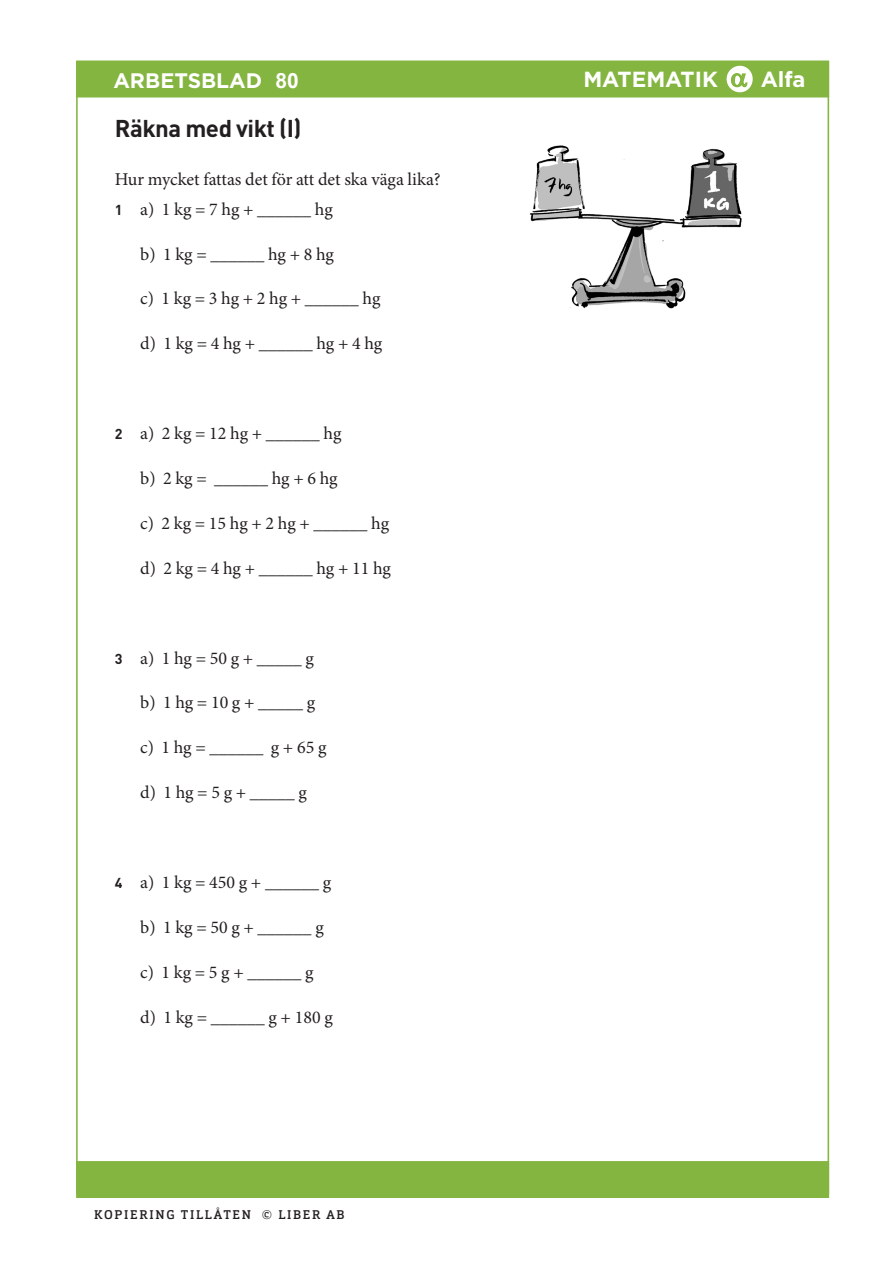
<style>
.page{position:relative;width:893px;height:1263px;background:#fff}
.page>*{position:absolute;margin:0;border:0;box-sizing:border-box;transform-origin:0 0}
.R_OH{font:700 24px "DIN Pro";letter-spacing:-.02em;color:#231f20}
.t1{font:700 21.9px "Gotham";color:#fff}
.Antal_ratt{font:700 21px "Gotham";color:#fff}
.Uppgift_luft_över{font:18px "Minion Pro";letter-spacing:-.01em;color:#231f20}
.Brödtext{font:18px "Minion Pro";color:#231f20}
.t2{font:500 12.45px "Orgon Slab";letter-spacing:.14em;color:#231f20}
.Pagina_V{font:700 9px "DIN Pro";letter-spacing:.11em;color:#231f20}
.s1{font-family:"Arial"}
.s2{font-family:"DIN Pro";font-weight:700;font-size:14.25px}
</style>
<div class="page">
<div style="left:77px;top:61px;width:751px;height:36px;background:#84b540"></div>
<div style="left:77px;top:1162px;width:751px;height:35px;background:#84b540"></div>
<div style="left:76px;top:1161px;width:753px;height:37px;border:2px solid #84b540"></div>
<div style="left:727px;top:66px;width:26px;height:26px;background:#fff;border-radius:50%"></div>
<img style="left:529px;top:145px;width:213px;height:164px">
<svg style="left:731px;top:73px;width:17px;height:15px"></svg>
<p class="Antal_ratt" style="left:113px;top:67px;width:187px">ARBETSBLAD <span class="s1">80</span></p>
<p class="R_OH" style="left:115px;top:112px;width:188px">Räkna med vikt (I)</p>
<p class="Brödtext" style="left:115px;top:167px;width:327px">Hur mycket fattas det för att det ska väga lika?</p>
<p class="Uppgift_luft_över" style="left:115px;top:197px;width:219px"><span class="s2">1</span> a) 1 kg = 7 hg + ______ hg</p>
<p class="Uppgift_luft_över" style="left:140px;top:242px;width:195px">b) 1 kg = ______ hg + 8 hg</p>
<p class="Uppgift_luft_över" style="left:140px;top:287px;width:242px">c) 1 kg = 3 hg + 2 hg + ______ hg</p>
<p class="Uppgift_luft_över" style="left:140px;top:331px;width:244px">d) 1 kg = 4 hg + ______ hg + 4 hg</p>
<p class="Uppgift_luft_över" style="left:115px;top:421px;width:228px"><span class="s2">2</span> a) 2 kg = 12 hg + ______ hg</p>
<p class="Uppgift_luft_över" style="left:140px;top:466px;width:199px">b) 2 kg = ______ hg + 6 hg</p>
<p class="Uppgift_luft_över" style="left:140px;top:511px;width:250px">c) 2 kg = 15 hg + 2 hg + ______ hg</p>
<p class="Uppgift_luft_över" style="left:140px;top:556px;width:252px">d) 2 kg = 4 hg + ______ hg + 11 hg</p>
<p class="Uppgift_luft_över" style="left:115px;top:646px;width:201px"><span class="s2">3</span> a) 1 hg = 50 g + _____ g</p>
<p class="Uppgift_luft_över" style="left:140px;top:691px;width:176px">b) 1 hg = 10 g + _____ g</p>
<p class="Uppgift_luft_över" style="left:140px;top:735px;width:188px">c) 1 hg = ______ g + 65 g</p>
<p class="Uppgift_luft_över" style="left:140px;top:780px;width:168px">d) 1 hg = 5 g + _____ g</p>
<p class="Uppgift_luft_över" style="left:115px;top:870px;width:218px"><span class="s2">4</span> a) 1 kg = 450 g + ______ g</p>
<p class="Uppgift_luft_över" style="left:140px;top:915px;width:185px">b) 1 kg = 50 g + ______ g</p>
<p class="Uppgift_luft_över" style="left:140px;top:960px;width:175px">c) 1 kg = 5 g + ______ g</p>
<p class="Uppgift_luft_över" style="left:140px;top:1005px;width:194px">d) 1 kg = ______ g + 180 g</p>
<p class="Pagina_V" style="left:115px;top:1201px;width:83px">HEJ © LIBER AB</p>
<p class="t2" style="left:94px;top:1206px;width:252px">KOPIERING TILLÅTEN © LIBER AB</p>
<p class="t1" style="left:583px;top:65px;width:136px">MATEMATIK</p>
<p class="t1" style="left:761px;top:64px;width:46px">Alfa</p>
</div>
